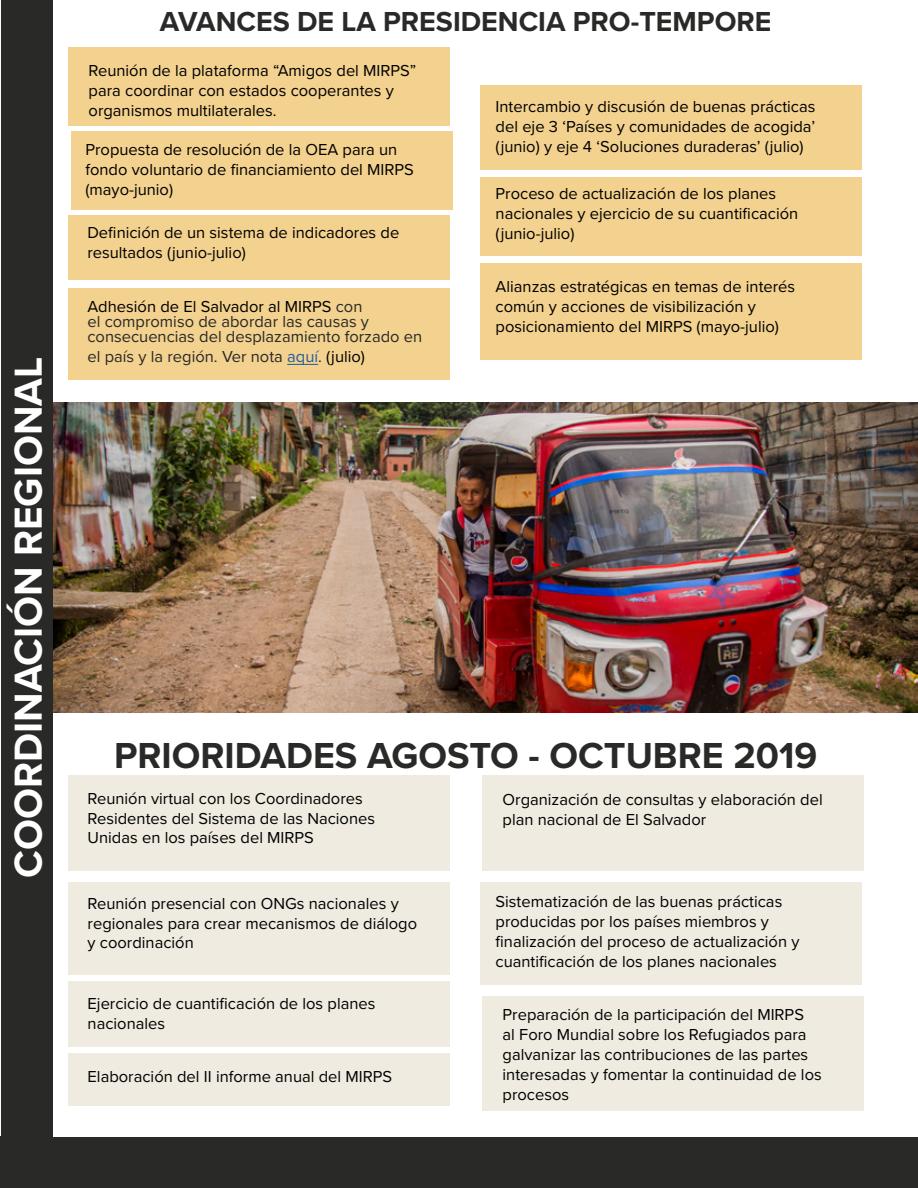
<style>
.page{position:relative;width:918px;height:1188px;background:#fff}
.page>*{position:absolute;margin:0;border:0;box-sizing:border-box;transform-origin:0 0}
.t1{font:700 40.5px "Proxima Nova";color:#fff}
.t2{font:700 37.5px "Proxima Nova";color:#292928}
.t3{font:700 28.5px "Proxima Nova";color:#292928}
.t4{font:16.5px/19.8px "Proxima Nova";color:#000}
.t5{font:16.5px/15px "Proxima Nova";color:#292928}
.s1{color:#000}
.s2{color:#215e9e}
</style>
<div class="page">
<hr style="left:0;top:1137px;width:1px;height:51px;background:#292928">
<div style="left:1px;top:0;width:51px;height:1188px;background:#292928"></div>
<div style="left:68px;top:48px;width:382px;height:78px;background:#f3d18e"></div>
<div style="left:480px;top:85px;width:382px;height:84px;background:#f3d18e"></div>
<div style="left:68px;top:215px;width:382px;height:64px;background:#f3d18e"></div>
<div style="left:480px;top:178px;width:382px;height:78px;background:#f3d18e"></div>
<div style="left:68px;top:288px;width:382px;height:91px;background:#f3d18e"></div>
<div style="left:480px;top:263px;width:382px;height:97px;background:#f3d18e"></div>
<div style="left:68px;top:882px;width:382px;height:93px;background:#efebe1"></div>
<div style="left:480px;top:882px;width:382px;height:102px;background:#efebe1"></div>
<div style="left:68px;top:1053px;width:382px;height:53px;background:#efebe1"></div>
<div style="left:482px;top:996px;width:382px;height:115px;background:#efebe1"></div>
<div style="left:68px;top:776px;width:382px;height:95px;background:#efebe1"></div>
<div style="left:482px;top:776px;width:382px;height:95px;background:#efebe1"></div>
<hr style="left:287px;top:364px;width:31px;height:1px;background:#215e9e">
<img style="left:54px;top:403px;width:864px;height:309px">
<div style="left:1px;top:1137px;width:917px;height:51px;background:#292928"></div>
<div style="left:71px;top:131px;width:382px;height:78px;background:#f3d18e"></div>
<div style="left:68px;top:981px;width:382px;height:65px;background:#efebe1"></div>
<h1 class="t1" style="left:-2px;top:878px;width:522px;rotate:-90deg">COORDINACIÓN REGIONAL</h1>
<h3 class="t3" style="left:160px;top:0;width:613px">AVANCES DE LA PRESIDENCIA PRO-TEMPORE</h3>
<p class="t4" style="left:89px;top:60px;width:329px">Reunión de la plataforma “Amigos del MIRPS” para coordinar con estados cooperantes y organismos multilaterales.</p>
<p class="t4" style="left:85px;top:139px;width:330px">Propuesta de resolución de la OEA para un fondo voluntario de financiamiento del MIRPS (mayo-junio)</p>
<p class="t4" style="left:87px;top:222px;width:313px">Definición de un sistema de indicadores de resultados (junio-julio)</p>
<p class="t5" style="left:87px;top:298px;width:336px"><span class="s1">Adhesión de El Salvador al MIRPS</span> con<br>el compromiso de abordar las causas y consecuencias del desplazamiento forzado en</p>
<p class="t5" style="left:87px;top:348px;width:279px">el país y la región. Ver nota <span class="s2">aquí</span>. <span class="s1">(julio)</span></p>
<p class="t4" style="left:496px;top:96px;width:321px;text-align:justify">Intercambio y discusión de buenas prácticas del eje 3 ‘Países y comunidades de acogida’ (junio) y eje 4 ‘Soluciones duraderas’ (julio)</p>
<p class="t4" style="left:496px;top:183px;width:304px">Proceso de actualización de los planes nacionales y ejercicio de su cuantificación (junio-julio)</p>
<p class="t4" style="left:496px;top:276px;width:301px">Alianzas estratégicas en temas de interés común y acciones de visibilización y posicionamiento del MIRPS (mayo-julio)</p>
<h2 class="t2" style="left:114px;top:728px;width:705px">PRIORIDADES AGOSTO - OCTUBRE 2019</h2>
<p class="t4" style="left:88px;top:788px;width:289px">Reunión virtual con los Coordinadores<br>Residentes del Sistema de las Naciones<br>Unidas en los países del MIRPS</p>
<p class="t4" style="left:503px;top:789px;width:322px">Organización de consultas y elaboración del plan nacional de El Salvador</p>
<p class="t4" style="left:88px;top:893px;width:331px">Reunión presencial con ONGs nacionales y regionales para crear mecanismos de diálogo y coordinación</p>
<p class="t4" style="left:496px;top:891px;width:305px">Sistematización de las buenas prácticas producidas por los países miembros y finalización del proceso de actualización y cuantificación de los planes nacionales</p>
<p class="t4" style="left:88px;top:993px;width:289px">Ejercicio de cuantificación de los planes nacionales</p>
<p class="t4" style="left:88px;top:1066px;width:306px">Elaboración del II informe anual del MIRPS</p>
<p class="t4" style="left:503px;top:1004px;width:321px">Preparación de la participación del MIRPS<br>al Foro Mundial sobre los Refugiados para galvanizar las contribuciones de las partes interesadas y fomentar la continuidad de los procesos</p>
</div>
